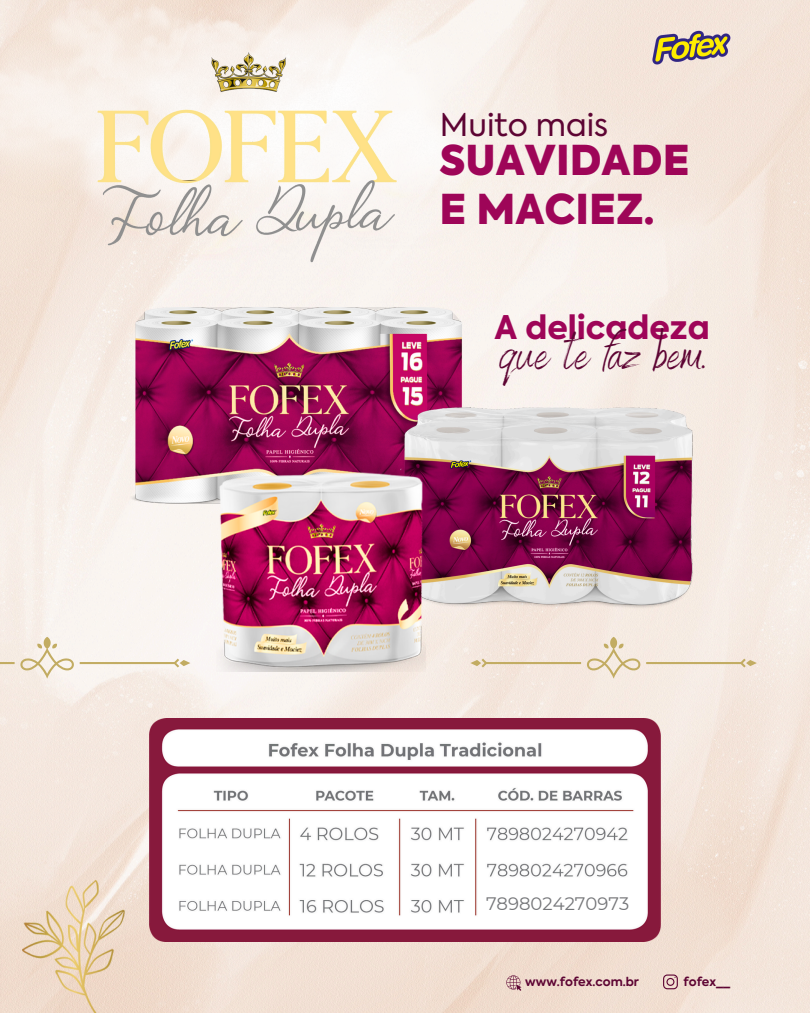
<style>
.page{position:relative;width:810px;height:1013px;background:#fff}
.page>*{position:absolute;margin:0;border:0;box-sizing:border-box;transform-origin:0 0}
.t1{font:49.2px "Benedict";color:#5d0433}
.t2{font:900 40.9px/48.7px "Axiforma";color:#9e0558}
.t3{font:800 32.4px "Axiforma";color:#9e0558}
.t4{font:31.3px "Axiforma";color:#5d0433}
.t5{font:18px "Montserrat";color:#757679}
.t6{font:700 12.1px "Axiforma";color:#5d0433}
</style>
<div class="page">
<img style="left:0;top:0;width:810px;height:1012px">
<img style="left:649px;top:27px;width:84px;height:41px">
<svg style="left:506px;top:975px;width:15px;height:15px"></svg>
<svg style="left:663px;top:974px;width:15px;height:15px"></svg>
<img style="left:129px;top:307px;width:338px;height:196px">
<img style="left:388px;top:398px;width:314px;height:217px">
<img style="left:217px;top:473px;width:209px;height:198px">
<img style="left:0;top:0;width:518px;height:259px">
<img style="left:91px;top:43px;width:314px;height:162px">
<img style="left:99px;top:181px;width:299px;height:86px">
<img style="left:23px;top:880px;width:102px;height:132px">
<svg style="left:587px;top:636px;width:53px;height:42px;background:#ecdfcb"></svg>
<svg style="left:470px;top:658px;width:111px;height:9px"></svg>
<svg style="left:646px;top:658px;width:111px;height:9px"></svg>
<svg style="left:0;top:636px;width:74px;height:42px"></svg>
<svg style="left:80px;top:658px;width:110px;height:9px"></svg>
<img style="left:149px;top:718px;width:512px;height:223px">
<div style="left:482px;top:886px;width:155px;height:38px;background:#fff"></div>
<p class="t4" style="left:440px;top:112px;width:170px">Muito mais</p>
<p class="t2" style="left:439px;top:140px;width:252px">SUAVIDADE<br>E MACIEZ.</p>
<p class="t3" style="left:495px;top:314px;width:217px">A delicadeza</p>
<p class="t1" style="left:501px;top:322px;width:209px">que te faz bem.</p>
<p class="t5" style="left:486px;top:892px;width:145px">7898024270973</p>
<p class="t6" style="left:525px;top:976px;width:115px">www.fofex.com.br</p>
<p class="t6" style="left:684px;top:976px;width:48px">fofex__</p>
</div>
